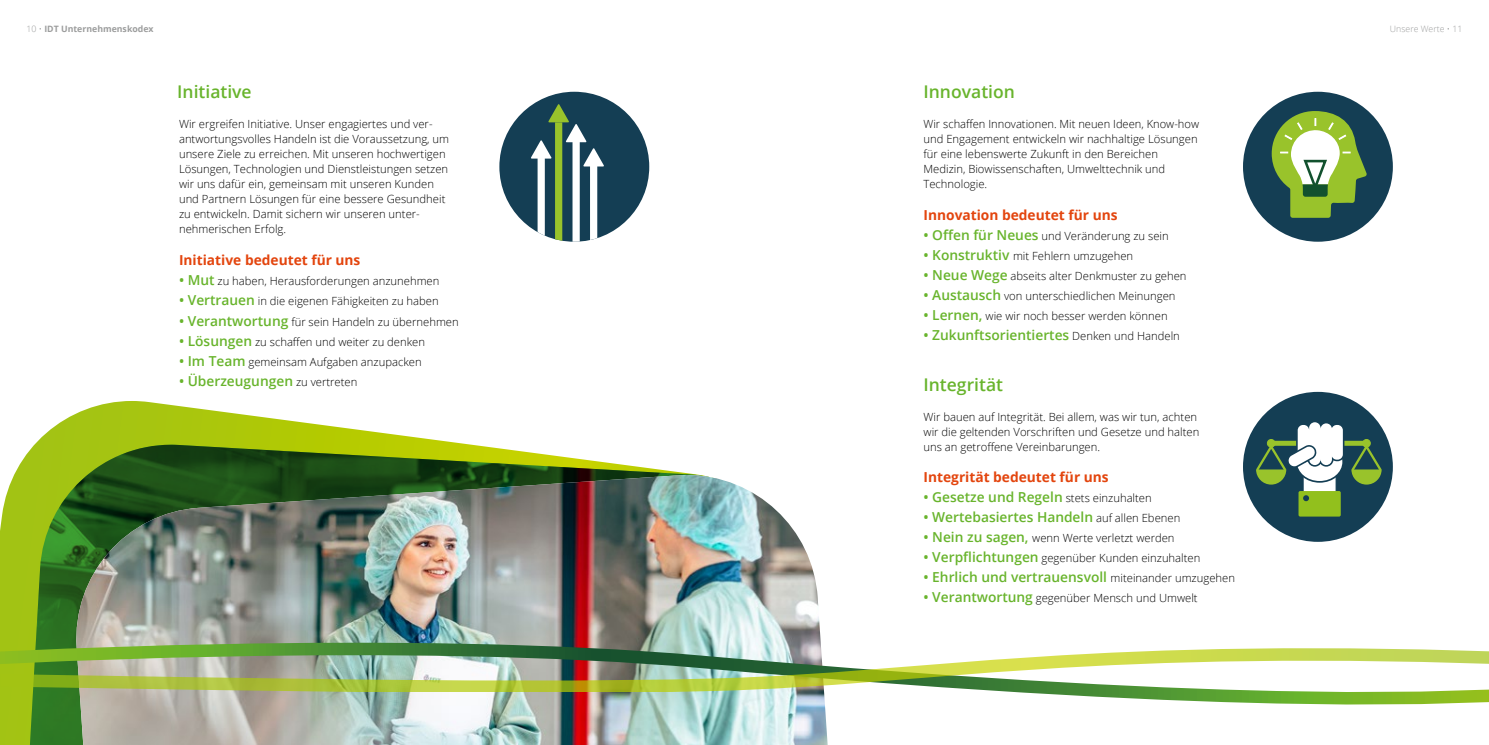
<style>
.page{position:relative;width:1489px;height:745px;background:#fff}
.page>*{position:absolute;margin:0;border:0;box-sizing:border-box;transform-origin:0 0}
.t1{font:600 17.5px "Open Sans";color:#68b42c}
.t2{font:600 13.75px "Open Sans";color:#68b42c}
.t3{font:700 13.75px "Open Sans";color:#e3450e}
.t4{font:300 11.25px/15px "Open Sans";color:#000}
.t5{font:700 8.75px "Open Sans";color:#9c9d9d}
.t6{font:300 8.75px "Open Sans";color:#9c9d9d}
.s1{font-weight:300}
.s2{font-weight:600;font-size:13.75px;color:#68b42c}
.s3{font-weight:300;font-size:11.25px;color:#000}
</style>
<div class="page">
<div style="left:499px;top:92px;width:150px;height:149px;background:#143e54;border-radius:50%"></div>
<div style="left:537px;top:158px;width:8px;height:81px;background:#fff"></div>
<div style="left:555px;top:122px;width:7px;height:119px;background:#99c32b"></div>
<div style="left:572px;top:140px;width:7px;height:101px;background:#fff"></div>
<div style="left:590px;top:166px;width:7px;height:74px;background:#fff"></div>
<svg style="left:530px;top:104px;width:74px;height:62px"></svg>
<div style="left:1242px;top:92px;width:150px;height:149px;background:#143e54;border-radius:50%"></div>
<svg style="left:1271px;top:111px;width:95px;height:107px"></svg>
<div style="left:1242px;top:391px;width:150px;height:150px;background:#143e54;border-radius:50%"></div>
<div style="left:1302px;top:472px;width:34px;height:22px;background:#fff"></div>
<div style="left:1302px;top:471px;width:34px;height:24px;border:1px solid #143e54"></div>
<div style="left:1298px;top:490px;width:42px;height:26px;background:#92c01d;border-radius:2px"></div>
<svg style="left:1253px;top:420px;width:130px;height:64px"></svg>
<svg style="left:1303px;top:495px;width:5px;height:6px"></svg>
<svg style="left:0;top:401px;width:436px;height:343px"></svg>
<svg style="left:16px;top:440px;width:450px;height:304px;fill:#a3c314"></svg>
<img style="left:30px;top:444px;width:632px;height:300px">
<img style="left:72px;top:474px;width:755px;height:270px">
<img style="left:0;top:635px;width:1488px;height:90px">
<img style="left:0;top:640px;width:1488px;height:50px">
<p class="t5" style="left:27px;top:22px;width:128px"><span class="s1">10 •</span> IDT Unternehmenskodex</p>
<p class="t6" style="left:1389px;top:22px;width:74px">Unsere Werte • 11</p>
<h1 class="t1" style="left:177px;top:79px;width:76px">Initiative</h1>
<p class="t4" style="left:179px;top:116px;width:272px">Wir ergreifen Initiative. Unser engagiertes und ver&shy;antwortungsvolles Handeln ist die Voraussetzung, um unsere Ziele zu erreichen. Mit unseren hochwertigen Lösungen, Technologien und Dienstleistungen setzen wir uns dafür ein, gemeinsam mit unseren Kunden und Partnern Lösungen für eine bessere Gesundheit zu entwickeln. Damit sichern wir unseren unter&shy;nehmerischen Erfolg.</p>
<p class="t3" style="left:179px;top:250px;width:183px">Initiative bedeutet für uns</p>
<p class="t4" style="left:179px;top:273px;width:262px"><span class="s2">• Mut</span> zu haben, Herausforderungen anzunehmen</p>
<p class="t4" style="left:179px;top:293px;width:261px"><span class="s2">• Vertrauen</span> in die eigenen Fähigkeiten zu haben</p>
<p class="t4" style="left:179px;top:313px;width:281px"><span class="s2">• Verantwortung</span> für sein Handeln zu übernehmen</p>
<p class="t4" style="left:179px;top:333px;width:247px"><span class="s2">• Lösungen</span> zu schaffen und weiter zu denken</p>
<p class="t4" style="left:179px;top:353px;width:244px"><span class="s2">• Im Team</span> gemeinsam Aufgaben anzupacken</p>
<p class="t2" style="left:179px;top:371px;width:180px">• Überzeugungen <span class="s3">zu vertreten</span></p>
<h1 class="t1" style="left:923px;top:79px;width:93px">Innovation</h1>
<p class="t4" style="left:923px;top:116px;width:277px">Wir schaffen Innovationen. Mit neuen Ideen, Know-how und Engagement entwickeln wir nachhaltige Lösungen für eine lebenswerte Zukunft in den Bereichen Medizin, Biowissenschaften, Umwelttechnik und Technologie.</p>
<p class="t3" style="left:923px;top:205px;width:195px">Innovation bedeutet für uns</p>
<p class="t4" style="left:923px;top:228px;width:247px"><span class="s2">• Offen für Neues</span> und Veränderung zu sein</p>
<p class="t4" style="left:923px;top:248px;width:211px"><span class="s2">• Konstruktiv</span> mit Fehlern umzugehen</p>
<p class="t4" style="left:923px;top:268px;width:264px"><span class="s2">• Neue Wege</span> abseits alter Denkmuster zu gehen</p>
<p class="t4" style="left:923px;top:288px;width:253px"><span class="s2">• Austausch</span> von unterschiedlichen Meinungen</p>
<p class="t4" style="left:923px;top:308px;width:245px"><span class="s2">• Lernen,</span> wie wir noch besser werden können</p>
<p class="t2" style="left:923px;top:326px;width:258px">• Zukunftsorientiertes <span class="s3">Denken und Handeln</span></p>
<h1 class="t1" style="left:923px;top:372px;width:81px">Integrität</h1>
<p class="t4" style="left:923px;top:408px;width:277px">Wir bauen auf Integrität. Bei allem, was wir tun, achten wir die geltenden Vorschriften und Gesetze und halten uns an getroffene Vereinbarungen.</p>
<p class="t3" style="left:923px;top:467px;width:187px">Integrität bedeutet für uns</p>
<p class="t2" style="left:923px;top:487px;width:230px">• Gesetze und Regeln <span class="s3">stets einzuhalten</span></p>
<p class="t2" style="left:923px;top:507px;width:258px">• Wertebasiertes Handeln <span class="s3">auf allen Ebenen</span></p>
<p class="t4" style="left:923px;top:530px;width:252px"><span class="s2">• Nein zu sagen,</span> wenn Werte verletzt werden</p>
<p class="t4" style="left:923px;top:550px;width:278px"><span class="s2">• Verpflichtungen</span> gegenüber Kunden einzuhalten</p>
<p class="t2" style="left:923px;top:567px;width:313px">• Ehrlich und vertrauensvoll <span class="s3">miteinander umzugehen</span></p>
<p class="t4" style="left:923px;top:590px;width:276px"><span class="s2">• Verantwortung</span> gegenüber Mensch und Umwelt</p>
</div>
